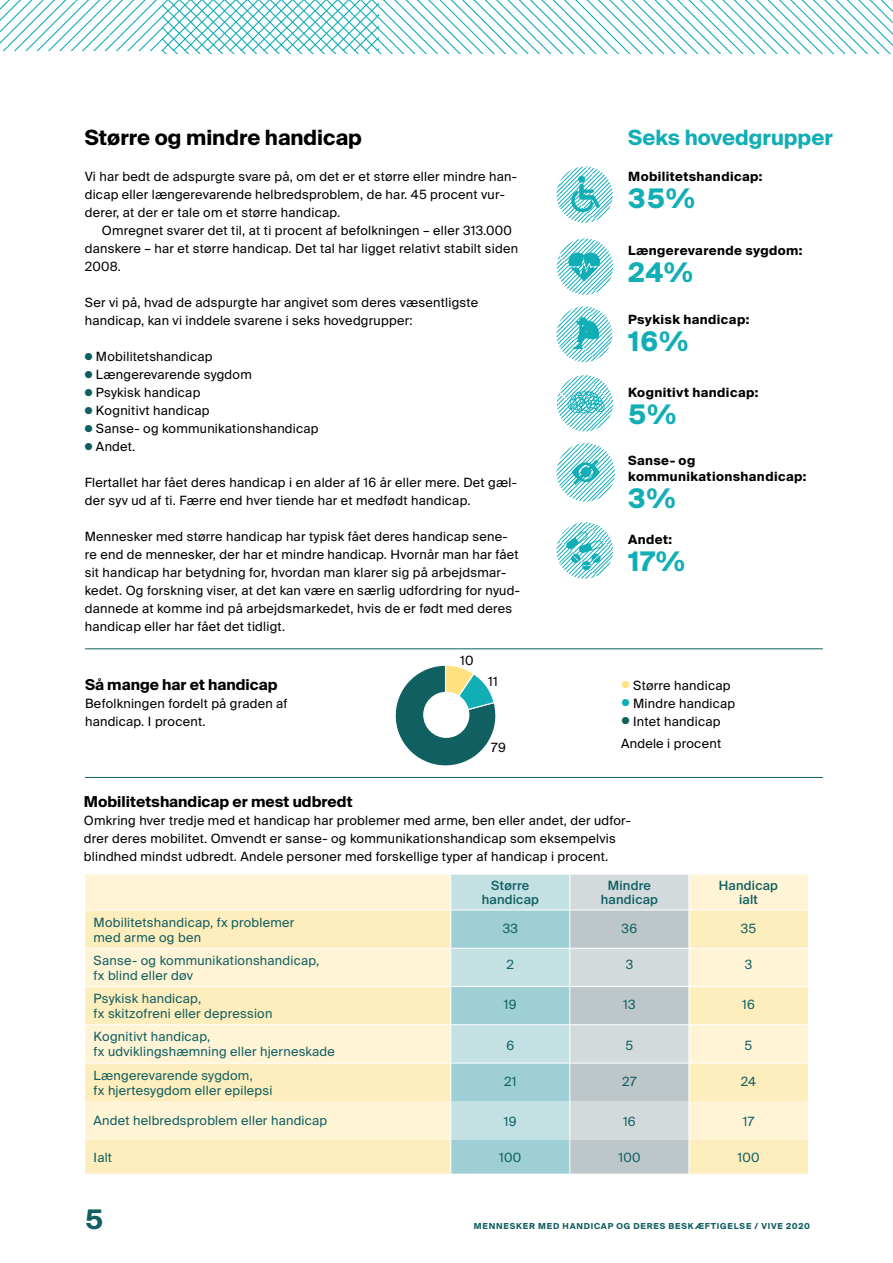
<style>
.page{position:relative;width:893px;height:1263px;background:#fff}
.page>*{position:absolute;margin:0;border:0;box-sizing:border-box;transform-origin:0 0}
.t1{font:700 27px "Suisse Intl";color:#11aeb6}
.t2{font:700 27px "Suisse Intl";color:#105f61}
.t3{font:700 21px "Suisse Intl";color:#000}
.t4{font:700 21px "Suisse Intl";color:#11aeb6}
.t5{font:700 15px "Suisse Intl";color:#000}
.t6{font:12.75px/18px "Suisse Intl";letter-spacing:.02em;color:#000}
.t7{font:12.75px/15px "Suisse Intl";letter-spacing:.02em;color:#105f61}
.t8{font:700 12.75px/16.5px "Suisse Intl";letter-spacing:.03em;color:#000}
.t9{font:500 12.75px/13.5px "Suisse Intl";letter-spacing:.02em;color:#105f61;text-align:center}
.t10{font:700 8.25px "Suisse Intl";letter-spacing:.1em;color:#105f61}
.s1{color:#105f61}
.s2{color:#ffe180}
.s3{color:#11aeb6}
</style>
<div class="page">
<svg style="left:0;top:0;width:162px;height:51px"></svg>
<svg style="left:162px;top:0;width:731px;height:54px"></svg>
<svg style="left:556px;top:306px;width:56px;height:56px"></svg>
<svg style="left:573px;top:317px;width:26px;height:32px"></svg>
<svg style="left:556px;top:522px;width:57px;height:57px"></svg>
<svg style="left:566px;top:531px;width:37px;height:39px"></svg>
<svg style="left:556px;top:166px;width:57px;height:57px"></svg>
<svg style="left:557px;top:375px;width:56px;height:56px"></svg>
<svg style="left:557px;top:239px;width:56px;height:56px"></svg>
<svg style="left:568px;top:252px;width:33px;height:30px"></svg>
<svg style="left:556px;top:443px;width:59px;height:59px"></svg>
<svg style="left:572px;top:459px;width:28px;height:26px"></svg>
<div style="left:85px;top:874px;width:723px;height:35px;background:#fff4d5"></div>
<svg style="left:85px;top:910px;width:723px;height:263px;background:#fff0c7"></svg>
<svg style="left:451px;top:874px;width:238px;height:299px;background:#bcd4d7"></svg>
<hr style="left:450px;top:875px;width:1px;height:34px;background:#fff">
<hr style="left:569px;top:875px;width:1px;height:34px;background:#fff">
<hr style="left:688px;top:875px;width:1px;height:34px;background:#fff">
<hr style="left:451px;top:909px;width:119px;height:1px;background:#fff">
<hr style="left:450px;top:910px;width:1px;height:38px;background:#fff">
<hr style="left:570px;top:909px;width:119px;height:1px;background:#fff">
<hr style="left:569px;top:910px;width:1px;height:38px;background:#fff">
<hr style="left:688px;top:910px;width:1px;height:38px;background:#fff">
<hr style="left:85px;top:948px;width:366px;height:1px;background:#fff">
<hr style="left:451px;top:948px;width:119px;height:1px;background:#fff">
<hr style="left:450px;top:949px;width:1px;height:37px;background:#fff">
<hr style="left:570px;top:948px;width:119px;height:1px;background:#fff">
<hr style="left:569px;top:949px;width:1px;height:37px;background:#fff">
<hr style="left:689px;top:948px;width:119px;height:1px;background:#fff">
<hr style="left:688px;top:949px;width:1px;height:37px;background:#fff">
<hr style="left:85px;top:986px;width:366px;height:1px;background:#fff">
<hr style="left:451px;top:986px;width:119px;height:1px;background:#fff">
<hr style="left:450px;top:987px;width:1px;height:37px;background:#fff">
<hr style="left:570px;top:986px;width:119px;height:1px;background:#fff">
<hr style="left:569px;top:987px;width:1px;height:37px;background:#fff">
<hr style="left:689px;top:986px;width:119px;height:1px;background:#fff">
<hr style="left:688px;top:987px;width:1px;height:37px;background:#fff">
<hr style="left:85px;top:1024px;width:366px;height:1px;background:#fff">
<hr style="left:451px;top:1024px;width:119px;height:1px;background:#fff">
<hr style="left:450px;top:1025px;width:1px;height:38px;background:#fff">
<hr style="left:570px;top:1024px;width:119px;height:1px;background:#fff">
<hr style="left:569px;top:1025px;width:1px;height:38px;background:#fff">
<hr style="left:689px;top:1024px;width:119px;height:1px;background:#fff">
<hr style="left:688px;top:1025px;width:1px;height:38px;background:#fff">
<hr style="left:85px;top:1063px;width:366px;height:1px;background:#fff">
<hr style="left:451px;top:1063px;width:119px;height:1px;background:#fff">
<hr style="left:450px;top:1063px;width:1px;height:38px;background:#fff">
<hr style="left:570px;top:1063px;width:119px;height:1px;background:#fff">
<hr style="left:569px;top:1063px;width:1px;height:38px;background:#fff">
<hr style="left:689px;top:1063px;width:119px;height:1px;background:#fff">
<hr style="left:688px;top:1063px;width:1px;height:38px;background:#fff">
<hr style="left:450px;top:1101px;width:1px;height:38px;background:#fff">
<hr style="left:569px;top:1101px;width:1px;height:38px;background:#fff">
<hr style="left:688px;top:1101px;width:1px;height:38px;background:#fff">
<hr style="left:450px;top:1139px;width:1px;height:34px;background:#fff">
<hr style="left:569px;top:1139px;width:1px;height:34px;background:#fff">
<hr style="left:688px;top:1139px;width:1px;height:34px;background:#fff">
<svg style="left:395px;top:665px;width:101px;height:101px"></svg>
<div style="left:423px;top:692px;width:46px;height:46px;background:#fff;border-radius:50%"></div>
<hr style="left:85px;top:648px;width:738px;height:1px;background:#105f61">
<hr style="left:85px;top:777px;width:738px;height:1px;background:#105f61">
<h2 class="t3" style="left:85px;top:125px;width:279px">Større og mindre handicap</h2>
<p class="t6" style="left:85px;top:168px;width:434px">Vi har bedt de adspurgte svare på, om det er et større eller mindre han&shy;dicap eller længerevarende helbredsproblem, de har. 45 procent vur&shy;derer, at der er tale om et større handicap.</p>
<p class="t6" style="left:85px;top:222px;width:435px;text-indent:17px">Omregnet svarer det til, at ti procent af befolkningen – eller 313.000 danskere – har et større handicap. Det tal har ligget relativt stabilt siden<br>2008.</p>
<p class="t6" style="left:85px;top:294px;width:395px">Ser vi på, hvad de adspurgte har angivet som deres væsentligste handicap, kan vi inddele svarene i seks hovedgrupper:</p>
<p class="t6" style="left:85px;top:348px;width:129px"><span class="s1">●</span> Mobilitetshandicap</p>
<p class="t6" style="left:85px;top:366px;width:169px"><span class="s1">●</span> Længerevarende sygdom</p>
<p class="t6" style="left:85px;top:384px;width:117px"><span class="s1">●</span> Psykisk handicap</p>
<p class="t6" style="left:85px;top:402px;width:126px"><span class="s1">●</span> Kognitivt handicap</p>
<p class="t6" style="left:85px;top:420px;width:235px"><span class="s1">●</span> Sanse- og kommunikationshandicap</p>
<p class="t6" style="left:85px;top:438px;width:52px"><span class="s1">●</span> Andet.</p>
<p class="t6" style="left:85px;top:474px;width:434px">Flertallet har fået deres handicap i en alder af 16 år eller mere. Det gæl&shy;der syv ud af ti. Færre end hver tiende har et medfødt handicap.</p>
<p class="t6" style="left:85px;top:528px;width:437px">Mennesker med større handicap har typisk fået deres handicap sene&shy;re end de mennesker, der har et mindre handicap. Hvornår man har fået sit handicap har betydning for, hvordan man klarer sig på arbejdsmar&shy;kedet. Og forskning viser, at det kan være en særlig udfordring for nyud&shy;dannede at komme ind på arbejdsmarkedet, hvis de er født med deres handicap eller har fået det tidligt.</p>
<h2 class="t4" style="left:628px;top:125px;width:206px">Seks hovedgrupper</h2>
<p class="t8" style="left:628px;top:168px;width:136px">Mobilitetshandicap:</p>
<h1 class="t1" style="left:628px;top:183px;width:68px">35%</h1>
<p class="t8" style="left:628px;top:242px;width:176px">Længerevarende sygdom:</p>
<h1 class="t1" style="left:628px;top:256px;width:66px">24%</h1>
<p class="t8" style="left:628px;top:311px;width:123px">Psykisk handicap:</p>
<h1 class="t1" style="left:628px;top:325px;width:62px">16%</h1>
<p class="t8" style="left:628px;top:384px;width:132px">Kognitivt handicap:</p>
<h1 class="t1" style="left:628px;top:399px;width:50px">5%</h1>
<p class="t8" style="left:628px;top:452px;width:180px">Sanse- og kommunikationshandicap:</p>
<h1 class="t1" style="left:628px;top:483px;width:49px">3%</h1>
<p class="t8" style="left:628px;top:531px;width:46px">Andet:</p>
<h1 class="t1" style="left:628px;top:546px;width:58px">17%</h1>
<p class="t6" style="left:460px;top:652px;width:15px">10</p>
<p class="t5" style="left:85px;top:676px;width:194px">Så mange har et handicap</p>
<p class="t6" style="left:85px;top:694px;width:204px">Befolkningen fordelt på graden af handicap. I procent.</p>
<p class="t6" style="left:488px;top:672px;width:11px">11</p>
<p class="t6" style="left:622px;top:676px;width:110px"><span class="s2">●</span> Større handicap</p>
<p class="t6" style="left:622px;top:694px;width:115px"><span class="s3">●</span> Mindre handicap</p>
<p class="t6" style="left:622px;top:712px;width:100px"><span class="s1">●</span> Intet handicap</p>
<p class="t6" style="left:491px;top:739px;width:16px">79</p>
<p class="t6" style="left:621px;top:735px;width:101px">Andele i procent</p>
<p class="t5" style="left:84px;top:793px;width:270px">Mobilitetshandicap er mest udbredt</p>
<p class="t6" style="left:84px;top:811px;width:548px">Omkring hver tredje med et handicap har problemer med arme, ben eller andet, der udfor&shy;drer deres mobilitet. Omvendt er sanse- og kommunikationshandicap som eksempelvis blindhed mindst udbredt. Andele personer med forskellige typer af handicap i procent.</p>
<p class="t9" style="left:482px;top:879px;width:59px">Større handicap</p>
<p class="t9" style="left:601px;top:879px;width:59px">Mindre handicap</p>
<p class="t9" style="left:719px;top:879px;width:61px">Handicap ialt</p>
<p class="t7" style="left:94px;top:915px;width:202px">Mobilitetshandicap, fx problemer med arme og ben</p>
<p class="t7" style="left:503px;top:921px;width:17px">33</p>
<p class="t7" style="left:622px;top:921px;width:17px">36</p>
<p class="t7" style="left:741px;top:921px;width:17px">35</p>
<p class="t7" style="left:94px;top:953px;width:227px">Sanse- og kommunikationshandicap, fx blind eller døv</p>
<p class="t7" style="left:507px;top:957px;width:9px">2</p>
<p class="t7" style="left:626px;top:957px;width:9px">3</p>
<p class="t7" style="left:745px;top:957px;width:9px">3</p>
<p class="t7" style="left:94px;top:991px;width:180px">Psykisk handicap,<br>fx skitzofreni eller depression</p>
<p class="t7" style="left:504px;top:997px;width:14px">19</p>
<p class="t7" style="left:623px;top:997px;width:14px">13</p>
<p class="t7" style="left:742px;top:997px;width:14px">16</p>
<p class="t7" style="left:94px;top:1029px;width:243px">Kognitivt handicap,<br>fx udviklingshæmning eller hjerneskade</p>
<p class="t7" style="left:506px;top:1038px;width:9px">6</p>
<p class="t7" style="left:625px;top:1038px;width:9px">5</p>
<p class="t7" style="left:745px;top:1038px;width:9px">5</p>
<p class="t7" style="left:94px;top:1068px;width:180px">Længerevarende sygdom,<br>fx hjertesygdom eller epilepsi</p>
<p class="t7" style="left:504px;top:1074px;width:14px">21</p>
<p class="t7" style="left:622px;top:1074px;width:16px">27</p>
<p class="t7" style="left:741px;top:1074px;width:17px">24</p>
<p class="t7" style="left:94px;top:1113px;width:235px">Andet helbredsproblem eller handicap</p>
<p class="t7" style="left:504px;top:1114px;width:14px">19</p>
<p class="t7" style="left:623px;top:1114px;width:14px">16</p>
<p class="t7" style="left:743px;top:1114px;width:13px">17</p>
<p class="t7" style="left:94px;top:1149px;width:20px">Ialt</p>
<p class="t7" style="left:499px;top:1150px;width:24px">100</p>
<p class="t7" style="left:618px;top:1150px;width:24px">100</p>
<p class="t7" style="left:737px;top:1150px;width:24px">100</p>
<h1 class="t2" style="left:85px;top:1203px;width:20px">5</h1>
<p class="t10" style="left:474px;top:1221px;width:338px">MENNESKER MED HANDICAP OG DERES BESKÆFTIGELSE / VIVE 2020</p>
</div>
